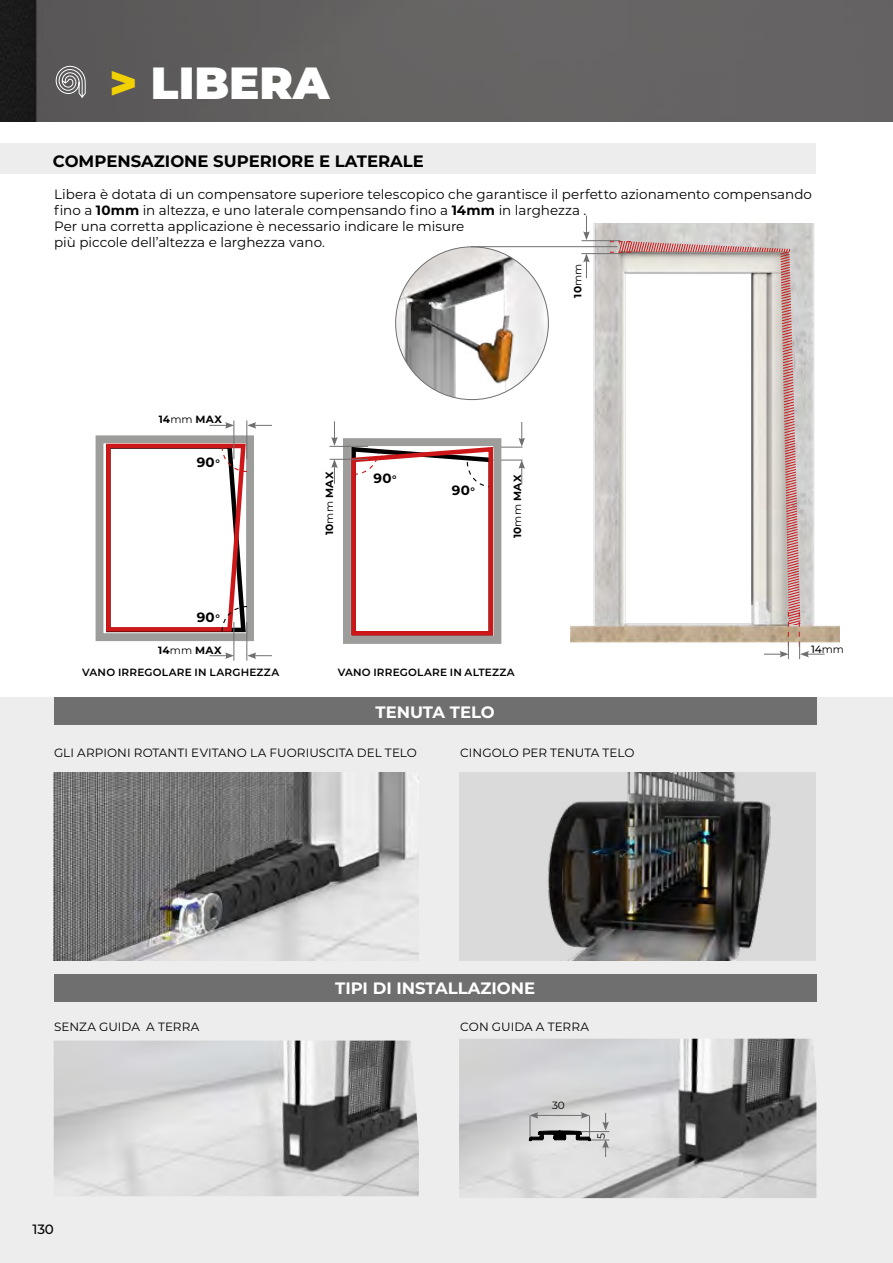
<style>
.page{position:relative;width:893px;height:1263px;background:#fff}
.page>*{position:absolute;margin:0;border:0;box-sizing:border-box;transform-origin:0 0}
.t1{font:900 45px "Montserrat";color:#fff}
.t2{font:700 16.5px "Montserrat";color:#000}
.t3{font:700 16.5px "Montserrat";color:#fff}
.t4{font:13.5px/16.2px "Montserrat";color:#000}
.t5{font:700 13.5px "Montserrat";letter-spacing:.02em;color:#000}
.t6{font:500 13.5px "Montserrat";color:#000}
.t7{font:12px "Montserrat";letter-spacing:.005em;color:#000}
.t8{font:600 10.5px "Montserrat";letter-spacing:.02em;color:#000}
.t9{font:700 10.5px "Montserrat";letter-spacing:.025em;color:#000}
.t10{font:500 10.5px "Montserrat";color:#000}
.t11{font:10.5px "Montserrat";color:#000}
.s1{color:#f2d100}
.s2{font-weight:700}
.s3{font-weight:400}
.s4{font-size:10.8px}
</style>
<div class="page">
<div style="left:0;top:697px;width:893px;height:566px;background:#ededed"></div>
<img style="left:0;top:0;width:893px;height:121px">
<svg style="left:55px;top:66px;width:31px;height:33px"></svg>
<hr style="left:493px;top:447px;width:30px;height:1px;background:#706f6f">
<hr style="left:493px;top:460px;width:30px;height:1px;background:#706f6f">
<svg style="left:518px;top:422px;width:7px;height:25px"></svg>
<svg style="left:518px;top:460px;width:7px;height:24px"></svg>
<div style="left:96px;top:435px;width:158px;height:206px;border:8px solid #9d9d9c"></div>
<svg style="left:104px;top:441px;width:144px;height:193px"></svg>
<div style="left:343px;top:438px;width:158px;height:206px;border:8px solid #9d9d9c"></div>
<svg style="left:349px;top:444px;width:146px;height:194px"></svg>
<hr style="left:329px;top:446px;width:39px;height:1px;background:#706f6f">
<hr style="left:247px;top:420px;width:1px;height:39px;background:#706f6f">
<hr style="left:247px;top:622px;width:1px;height:39px;background:#706f6f">
<hr style="left:329px;top:459px;width:39px;height:1px;background:#706f6f">
<hr style="left:234px;top:420px;width:1px;height:39px;background:#706f6f">
<hr style="left:234px;top:622px;width:1px;height:39px;background:#706f6f">
<svg style="left:331px;top:421px;width:7px;height:25px"></svg>
<svg style="left:247px;top:422px;width:25px;height:7px"></svg>
<svg style="left:247px;top:652px;width:25px;height:7px"></svg>
<svg style="left:331px;top:459px;width:7px;height:25px"></svg>
<svg style="left:209px;top:422px;width:25px;height:7px"></svg>
<svg style="left:209px;top:652px;width:25px;height:7px"></svg>
<img style="left:571px;top:223px;width:268px;height:420px">
<hr style="left:581px;top:240px;width:39px;height:1px;background:#706f6f">
<hr style="left:581px;top:253px;width:39px;height:1px;background:#706f6f">
<svg style="left:583px;top:216px;width:7px;height:24px"></svg>
<svg style="left:583px;top:253px;width:7px;height:25px"></svg>
<svg style="left:610px;top:241px;width:215px;height:418px"></svg>
<img style="left:54px;top:772px;width:365px;height:189px">
<div style="left:459px;top:772px;width:356px;height:189px;background:#dadada"></div>
<img style="left:548px;top:772px;width:223px;height:189px">
<img style="left:54px;top:1040px;width:365px;height:156px">
<img style="left:459px;top:1039px;width:357px;height:159px">
<svg style="left:602px;top:1113px;width:7px;height:18px"></svg>
<svg style="left:602px;top:1139px;width:7px;height:18px"></svg>
<hr style="left:553px;top:1131px;width:56px;height:1px;background:#706f6f">
<hr style="left:579px;top:1140px;width:30px;height:1px;background:#706f6f">
<svg style="left:528px;top:1112px;width:63px;height:29px"></svg>
<img style="left:396px;top:247px;width:152px;height:153px;border-radius:76px">
<img style="left:401px;top:285px;width:145px;height:115px">
<hr style="left:471px;top:246px;width:146px;height:1px;background:#706f6f">
<div style="left:54px;top:697px;width:762px;height:28px;background:#706f6f"></div>
<div style="left:54px;top:974px;width:762px;height:27px;background:#706f6f"></div>
<div style="left:0;top:143px;width:815px;height:30px;background:#ededed"></div>
<h1 class="t1" style="left:109px;top:49px;width:221px"><span class="s1">&gt;</span> LIBERA</h1>
<p class="t2" style="left:53px;top:149px;width:373px">COMPENSAZIONE SUPERIORE E LATERALE</p>
<p class="t4" style="left:54px;top:185px;width:759px">Libera è dotata di un compensatore superiore telescopico che garantisce il perfetto azionamento compensando fino a <span class="s2">10mm</span> in altezza, e uno laterale compensando fino a <span class="s2">14mm</span> in larghezza .<br>Per una corretta applicazione è necessario indicare le misure<br>più piccole dell’altezza e larghezza vano.</p>
<p class="t9" style="left:159px;top:411px;width:65px">14<span class="s3">mm</span> MAX</p>
<p class="t5" style="left:197px;top:452px;width:25px">90<span class="s4">°</span></p>
<p class="t5" style="left:197px;top:607px;width:25px">90<span class="s4">°</span></p>
<p class="t9" style="left:158px;top:643px;width:65px">14<span class="s3">mm</span> MAX</p>
<p class="t9" style="left:322px;top:535px;width:65px;rotate:-90deg">10<span class="s3">mm</span> MAX</p>
<p class="t5" style="left:373px;top:468px;width:25px">90<span class="s4">°</span></p>
<p class="t5" style="left:452px;top:481px;width:25px">90<span class="s4">°</span></p>
<p class="t9" style="left:510px;top:538px;width:65px;rotate:-90deg">10<span class="s3">mm</span> MAX</p>
<p class="t8" style="left:82px;top:664px;width:199px">VANO IRREGOLARE IN LARGHEZZA</p>
<p class="t8" style="left:338px;top:664px;width:179px">VANO IRREGOLARE IN ALTEZZA</p>
<p class="t3" style="left:376px;top:700px;width:121px">TENUTA TELO</p>
<p class="t9" style="left:570px;top:298px;width:35px;rotate:-90deg">10<span class="s3">mm</span></p>
<p class="t7" style="left:54px;top:744px;width:364px">GLI ARPIONI ROTANTI EVITANO LA FUORIUSCITA DEL TELO</p>
<p class="t7" style="left:460px;top:744px;width:176px">CINGOLO PER TENUTA TELO</p>
<p class="t7" style="left:54px;top:1019px;width:147px">SENZA GUIDA A TERRA</p>
<p class="t6" style="left:33px;top:1220px;width:23px">130</p>
<p class="t3" style="left:335px;top:976px;width:202px">TIPI DI INSTALLAZIONE</p>
<p class="t7" style="left:460px;top:1019px;width:130px">CON GUIDA A TERRA</p>
<p class="t11" style="left:552px;top:1097px;width:14px">30</p>
<p class="t11" style="left:594px;top:1139px;width:7px;rotate:-90deg">5</p>
<p class="t10" style="left:811px;top:642px;width:34px">14<span class="s3">mm</span></p>
</div>
